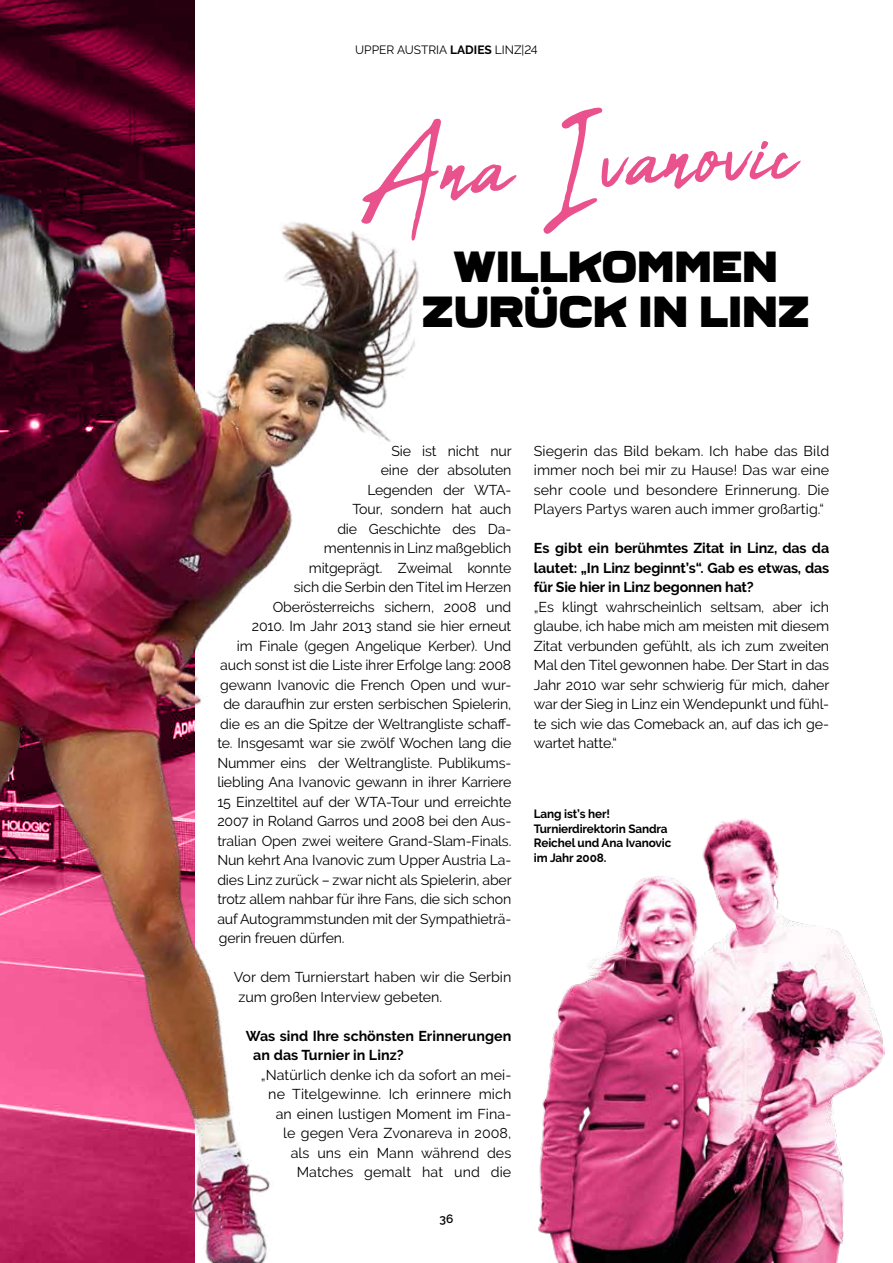
<style>
.page{position:relative;width:893px;height:1263px;background:#fff}
.page>*{position:absolute;margin:0;border:0;box-sizing:border-box;transform-origin:0 0}
.t1{font:142.35px "Abuget";color:#ea528e}
.t2{font:900 43.5px/45px "Ferry";letter-spacing:-.01em;color:#000;text-align:center}
.t3{font:14.25px/19.5px "Raleway";letter-spacing:-.01em;color:#000;text-align:justify}
.t4{font:700 14.25px/19.5px "Raleway";letter-spacing:-.01em;color:#000}
.t5{font:700 12px/14.4px "Raleway";letter-spacing:-.01em;color:#000}
.t6{font:12px "Raleway";color:#000}
.t7{font:600 12px "Raleway";color:#000}
.s1{font-weight:700}
</style>
<div class="page">
<img style="left:0;top:0;width:420px;height:1263px">
<img style="left:538px;top:818px;width:346px;height:445px">
<p class="t6" style="left:355px;top:43px;width:184px">UPPER AUSTRIA <span class="s1">LADIES</span> LINZ|24</p>
<h1 class="t1" style="left:355px;top:92px;width:439px;rotate:-3deg">Ana Ivanovic</h1>
<h2 class="t2" style="left:422px;top:245px;width:390px">WILLKOMMEN<br>ZURÜCK IN LINZ</h2>
<p class="t3" style="left:391px;top:441px;width:122px">Sie ist nicht nur</p>
<p class="t3" style="left:381px;top:460px;width:132px">eine der absoluten</p>
<p class="t3" style="left:367px;top:480px;width:146px">Legenden der WTA-</p>
<p class="t3" style="left:352px;top:499px;width:161px">Tour, sondern hat auch</p>
<p class="t3" style="left:337px;top:519px;width:175px">die Geschichte des Da-</p>
<p class="t3" style="left:324px;top:538px;width:189px">mentennis in Linz maßgeblich</p>
<p class="t3" style="left:309px;top:558px;width:204px">mitgeprägt. Zweimal konnte</p>
<p class="t3" style="left:294px;top:577px;width:219px">sich die Serbin den Titel im Herzen</p>
<p class="t3" style="left:273px;top:597px;width:240px">Oberösterreichs sichern, 2008 und</p>
<p class="t3" style="left:252px;top:616px;width:261px">2010. Im Jahr 2013 stand sie hier erneut</p>
<p class="t3" style="left:237px;top:636px;width:276px">im Finale (gegen Angelique Kerber). Und</p>
<p class="t3" style="left:220px;top:655px;width:293px">auch sonst ist die Liste ihrer Erfolge lang: 2008</p>
<p class="t3" style="left:220px;top:675px;width:293px">gewann Ivanovic die French Open und wur-</p>
<p class="t3" style="left:223px;top:694px;width:290px">de daraufhin zur ersten serbischen Spielerin,</p>
<p class="t3" style="left:220px;top:714px;width:293px">die es an die Spitze der Weltrangliste schaff-</p>
<p class="t3" style="left:217px;top:733px;width:295px">te. Insgesamt war sie zwölf Wochen lang die</p>
<p class="t3" style="left:217px;top:753px;width:296px">Nummer eins der Weltrangliste. Publikums-</p>
<p class="t3" style="left:217px;top:772px;width:295px">liebling Ana Ivanovic gewann in ihrer Karriere</p>
<p class="t3" style="left:217px;top:792px;width:295px">15 Einzeltitel auf der WTA-Tour und erreichte</p>
<p class="t3" style="left:217px;top:811px;width:296px">2007 in Roland Garros und 2008 bei den Aus-</p>
<p class="t3" style="left:217px;top:831px;width:296px">tralian Open zwei weitere Grand-Slam-Finals.</p>
<p class="t3" style="left:217px;top:850px;width:296px">Nun kehrt Ana Ivanovic zum Upper Austria La-</p>
<p class="t3" style="left:217px;top:870px;width:296px">dies Linz zurück – zwar nicht als Spielerin, aber</p>
<p class="t3" style="left:217px;top:889px;width:296px">trotz allem nahbar für ihre Fans, die sich schon</p>
<p class="t3" style="left:217px;top:909px;width:296px">auf Autogrammstunden mit der Sympathieträ-</p>
<p class="t3" style="left:219px;top:928px;width:127px">gerin freuen dürfen.</p>
<p class="t3" style="left:238px;top:967px;width:275px;text-indent:-5px">Vor dem Turnierstart haben wir die Serbin zum großen Interview gebeten.</p>
<p class="t4" style="left:253px;top:1026px;width:260px;text-indent:-7px">Was sind Ihre schönsten Erinnerungen an das Turnier in Linz?</p>
<p class="t3" style="left:261px;top:1065px;width:252px;text-align:right">„Natürlich denke ich da sofort an mei&shy;ne Titelgewinne. Ich erinnere mich an einen lustigen Moment im Fina&shy;le gegen Vera Zvonareva in 2008,<br>als uns ein Mann während des<br>Matches gemalt hat und die</p>
<p class="t7" style="left:440px;top:1211px;width:15px">36</p>
<p class="t3" style="left:534px;top:441px;width:297px">Siegerin das Bild bekam. Ich habe das Bild immer noch bei mir zu Hause! Das war eine sehr coole und besondere Erinnerung. Die Players Partys waren auch immer großartig.“</p>
<p class="t4" style="left:534px;top:538px;width:297px;text-align:justify">Es gibt ein berühmtes Zitat in Linz, das da lautet: „In Linz beginnt’s“. Gab es etwas, das für Sie hier in Linz begonnen hat?</p>
<p class="t3" style="left:534px;top:597px;width:297px">„Es klingt wahrscheinlich seltsam, aber ich glaube, ich habe mich am meisten mit diesem Zitat verbunden gefühlt, als ich zum zweiten Mal den Titel gewonnen habe. Der Start in das Jahr 2010 war sehr schwierig für mich, daher war der Sieg in Linz ein Wendepunkt und fühl&shy;te sich wie das Comeback an, auf das ich ge&shy;wartet hatte.“</p>
<p class="t5" style="left:534px;top:807px;width:139px">Lang ist’s her!<br>Turnierdirektorin Sandra<br>Reichel und Ana Ivanovic im Jahr 2008.</p>
</div>
